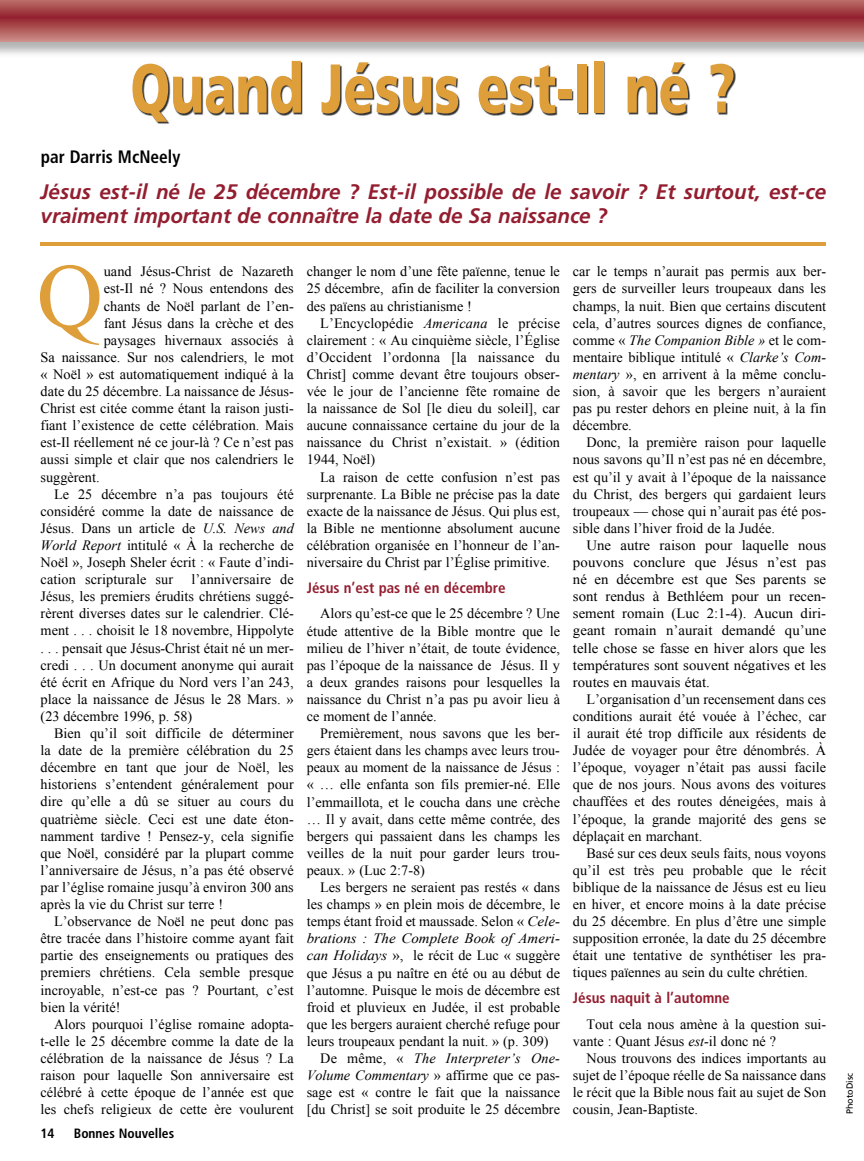
<style>
.page{position:relative;width:864px;height:1161px;background:#fff}
.page>*{position:absolute;margin:0;border:0;box-sizing:border-box;transform-origin:0 0}
.t1{font:91.8px "Times New Roman";color:#de9f3b}
.t2{font:900 69px "Frutiger";color:#de9f3b;scale:.74 1}
.t3{font:italic 700 21px/24px "Frutiger";color:#931e30}
.t4{font:700 condensed 18px "Frutiger";color:#000;scale:.96 1}
.t5{font:700 condensed 15px "Frutiger";color:#931e30}
.t6{font:14.25px/17.1px "Times New Roman";color:#000;text-align:justify}
.t7{font:14.25px/17.1px "Times New Roman";color:#000;text-align:justify;scale:1.04 1}
.t8{font:14.25px "Times New Roman";color:#000;scale:1.05 1}
.t9{font:italic 14.25px "Times New Roman";color:#000;scale:1.05 1}
.t10{font:italic 14.25px "Times New Roman";color:#000}
.t11{font:700 condensed 13.5px "Frutiger";color:#000}
.t12{font:9px "Frutiger";color:#000}
.s1{font-style:italic}
.s2{font-style:normal}
</style>
<div class="page">
<div style="left:0;top:0;width:864px;height:58px;background:#000;opacity:.3"></div>
<svg style="left:0;top:0;width:864px;height:42px;background:#ac5255"></svg>
<hr style="left:41px;top:242px;width:785px;height:3px;background:#de9f3b">
<div style="left:133px;top:62px;width:603px;height:62px;background:#000;opacity:.81"></div>
<h2 class="t2" style="left:130px;top:47px;width:819px">Quand Jésus est-Il né ?</h2>
<p class="t4" style="left:41px;top:146px;width:147px">par Darris McNeely</p>
<h3 class="t3" style="left:41px;top:180px;width:787px">Jésus est-il né le 25 décembre ? Est-il possible de le savoir ? Et surtout, est-ce vraiment important de connaître la date de Sa naissance ?</h3>
<h1 class="t1" style="left:37px;top:232px;width:68px">Q</h1>
<p class="t6" style="left:104px;top:263px;width:192px">uand Jésus-Christ de Nazareth</p>
<p class="t6" style="left:104px;top:280px;width:192px">est-Il né ? Nous entendons des</p>
<p class="t6" style="left:104px;top:297px;width:192px">chants de Noël parlant de l’en-</p>
<p class="t6" style="left:104px;top:314px;width:192px">fant Jésus dans la crèche et des</p>
<p class="t6" style="left:104px;top:331px;width:192px">paysages hivernaux associés à</p>
<p class="t6" style="left:41px;top:348px;width:255px">Sa naissance. Sur nos calendriers, le mot</p>
<p class="t6" style="left:41px;top:365px;width:255px">« Noël » est automatiquement indiqué à la</p>
<p class="t6" style="left:41px;top:382px;width:255px">date du 25 décembre. La naissance de Jésus-</p>
<p class="t6" style="left:41px;top:399px;width:255px">Christ est citée comme étant la raison justi-</p>
<p class="t6" style="left:41px;top:416px;width:255px">fiant l’existence de cette célébration. Mais</p>
<p class="t6" style="left:41px;top:434px;width:255px">est-Il réellement né ce jour-là ? Ce n’est pas</p>
<p class="t6" style="left:41px;top:451px;width:255px">aussi simple et clair que nos calendriers le</p>
<p class="t6" style="left:41px;top:468px;width:60px">suggèrent.</p>
<p class="t6" style="left:54px;top:485px;width:241px">Le 25 décembre n’a pas toujours été</p>
<p class="t6" style="left:41px;top:502px;width:255px">considéré comme la date de naissance de</p>
<p class="t6" style="left:41px;top:519px;width:255px">Jésus. Dans un article de <span class="s1">U.S. News and</span></p>
<p class="t6" style="left:41px;top:536px;width:255px"><span class="s1">World Report</span> intitulé « À la recherche de</p>
<p class="t6" style="left:41px;top:553px;width:255px">Noël », Joseph Sheler écrit : « Faute d’indi-</p>
<p class="t6" style="left:41px;top:570px;width:134px">cation scripturale sur</p>
<p class="t6" style="left:41px;top:570px;width:255px;text-indent:151px">l’anniversaire de Jésus, les premiers érudits chrétiens suggé&shy;rèrent diverses dates sur le calendrier. Clé&shy;ment . . . choisit le 18 novembre, Hippolyte . . . pensait que Jésus-Christ était né un mer&shy;credi . . . Un document anonyme qui aurait été écrit en Afrique du Nord vers l’an 243, place la naissance de Jésus le 28 Mars. » (23 décembre 1996, p. 58)</p>
<p class="t6" style="left:41px;top:724px;width:255px;text-indent:13px">Bien qu’il soit difficile de déterminer la date de la première célébration du 25 décembre en tant que jour de Noël, les historiens s’entendent généralement pour dire qu’elle a dû se situer au cours du quatrième siècle. Ceci est une date éton&shy;namment tardive ! Pensez-y, cela signifie que Noël, considéré par la plupart comme l’anniversaire de Jésus, n’a pas été observé par l’église romaine jusqu’à environ 300 ans après la vie du Christ sur terre !</p>
<p class="t6" style="left:41px;top:912px;width:255px;text-indent:13px">L’observance de Noël ne peut donc pas être tracée dans l’histoire comme ayant fait partie des enseignements ou pratiques des premiers chrétiens. Cela semble presque incroyable, n’est-ce pas ? Pourtant, c’est bien la vérité!</p>
<p class="t6" style="left:41px;top:1015px;width:255px;text-indent:13px">Alors pourquoi l’église romaine adopta&shy;t-elle le 25 décembre comme la date de la célébration de la naissance de Jésus ? La raison pour laquelle Son anniversaire est célébré à cette époque de l’année est que les chefs religieux de cette ère voulurent</p>
<p class="t11" style="left:40px;top:1126px;width:16px">14</p>
<p class="t11" style="left:74px;top:1126px;width:102px">Bonnes Nouvelles</p>
<p class="t6" style="left:307px;top:263px;width:255px">changer le nom d’une fête païenne, tenue le 25 décembre, afin de faciliter la conversion des païens au christianisme !</p>
<p class="t6" style="left:307px;top:314px;width:255px;text-indent:13px">L’Encyclopédie <span class="s1">Americana</span> le précise clairement : « Au cinquième siècle, l’Église d’Occident l’ordonna [la naissance du Christ] comme devant être toujours obser&shy;vée le jour de l’ancienne fête romaine de la naissance de Sol [le dieu du soleil], car aucune connaissance certaine du jour de la naissance du Christ n’existait. » (édition 1944, Noël)</p>
<p class="t6" style="left:307px;top:468px;width:255px;text-indent:13px">La raison de cette confusion n’est pas surprenante. La Bible ne précise pas la date exacte de la naissance de Jésus. Qui plus est, la Bible ne mentionne absolument aucune célébration organisée en l’honneur de l’an&shy;niversaire du Christ par l’Église primitive.</p>
<p class="t5" style="left:307px;top:579px;width:200px">Jésus n’est pas né en décembre</p>
<p class="t6" style="left:307px;top:605px;width:255px;text-indent:13px">Alors qu’est-ce que le 25 décembre ? Une étude attentive de la Bible montre que le milieu de l’hiver n’était, de toute évidence, pas l’époque de la naissance de Jésus. Il y a deux grandes raisons pour lesquelles la naissance du Christ n’a pas pu avoir lieu à ce moment de l’année.</p>
<p class="t6" style="left:307px;top:724px;width:255px;text-indent:14px">Premièrement, nous savons que les ber&shy;gers étaient dans les champs avec leurs trou&shy;peaux au moment de la naissance de Jésus : « … elle enfanta son fils premier-né. Elle l’emmaillota, et le coucha dans une crèche … Il y avait, dans cette même contrée, des bergers qui passaient dans les champs les veilles de la nuit pour garder leurs trou&shy;peaux. » (Luc 2:7-8)</p>
<p class="t6" style="left:320px;top:878px;width:241px">Les bergers ne seraient pas restés « dans</p>
<p class="t6" style="left:307px;top:895px;width:255px">les champs » en plein mois de décembre, le</p>
<p class="t6" style="left:307px;top:913px;width:255px">temps étant froid et maussade. Selon « <span class="s1">Cele-</span></p>
<p class="t9" style="left:307px;top:929px;width:243px">brations : The Complete Book of Ameri-</p>
<p class="t8" style="left:307px;top:946px;width:243px"><span class="s1">can Holidays</span> », le récit de Luc « suggère</p>
<p class="t6" style="left:307px;top:964px;width:255px">que Jésus a pu naître en été ou au début de</p>
<p class="t6" style="left:307px;top:981px;width:255px">l’automne. Puisque le mois de décembre est</p>
<p class="t6" style="left:307px;top:998px;width:255px">froid et pluvieux en Judée, il est probable</p>
<p class="t6" style="left:307px;top:1015px;width:255px">que les bergers auraient cherché refuge pour</p>
<p class="t6" style="left:307px;top:1032px;width:243px">leurs troupeaux pendant la nuit. » (p. 309)</p>
<p class="t10" style="left:320px;top:1048px;width:241px"><span class="s2">De même, «</span> The Interpreter’s One-</p>
<p class="t6" style="left:307px;top:1066px;width:255px"><span class="s1">Volume Commentary</span> » affirme que ce pas-</p>
<p class="t6" style="left:307px;top:1084px;width:255px">sage est « contre le fait que la naissance</p>
<p class="t6" style="left:307px;top:1101px;width:255px">[du Christ] se soit produite le 25 décembre</p>
<p class="t6" style="left:573px;top:263px;width:255px">car le temps n’aurait pas permis aux ber&shy;gers de surveiller leurs troupeaux dans les champs, la nuit. Bien que certains discutent cela, d’autres sources dignes de confiance, comme « <span class="s1">The Companion Bible »</span> et le com&shy;mentaire biblique intitulé « <span class="s1">Clarke’s Com&shy;mentary</span> », en arrivent à la même conclu&shy;sion, à savoir que les bergers n’auraient pas pu rester dehors en pleine nuit, à la fin décembre.</p>
<p class="t6" style="left:573px;top:434px;width:255px;text-indent:13px">Donc, la première raison pour laquelle nous savons qu’Il n’est pas né en décembre, est qu’il y avait à l’époque de la naissance du Christ, des bergers qui gardaient leurs troupeaux — chose qui n’aurait pas été pos&shy;sible dans l’hiver froid de la Judée.</p>
<p class="t7" style="left:573px;top:536px;width:245px;text-indent:14px">Une autre raison pour laquelle nous pouvons conclure que Jésus n’est pas né en décembre est que Ses parents se sont rendus à Bethléem pour un recen&shy;sement romain (Luc 2:1-4). Aucun diri&shy;geant romain n’aurait demandé qu’une telle chose se fasse en hiver alors que les températures sont souvent négatives et les routes en mauvais état.</p>
<p class="t6" style="left:573px;top:690px;width:255px;text-indent:13px">L’organisation d’un recensement dans ces conditions aurait été vouée à l’échec, car il aurait été trop difficile aux résidents de Judée de voyager pour être dénombrés. À l’époque, voyager n’était pas aussi facile que de nos jours. Nous avons des voitures chauffées et des routes déneigées, mais à l’époque, la grande majorité des gens se déplaçait en marchant.</p>
<p class="t6" style="left:573px;top:844px;width:255px;text-indent:13px">Basé sur ces deux seuls faits, nous voyons qu’il est très peu probable que le récit biblique de la naissance de Jésus est eu lieu en hiver, et encore moins à la date précise du 25 décembre. En plus d’être une simple supposition erronée, la date du 25 décembre était une tentative de synthétiser les pra&shy;tiques païennes au sein du culte chrétien.</p>
<p class="t5" style="left:573px;top:989px;width:158px">Jésus naquit à l’automne</p>
<p class="t6" style="left:573px;top:1015px;width:255px;text-indent:13px">Tout cela nous amène à la question sui&shy;vante : Quant Jésus <span class="s1">est-</span>il donc né ?</p>
<p class="t6" style="left:573px;top:1049px;width:255px;text-indent:13px">Nous trouvons des indices importants au sujet de l’époque réelle de Sa naissance dans le récit que la Bible nous fait au sujet de Son cousin, Jean-Baptiste.</p>
<p class="t12" style="left:844px;top:1114px;width:43px;rotate:-90deg">PhotoDisc</p>
</div>
